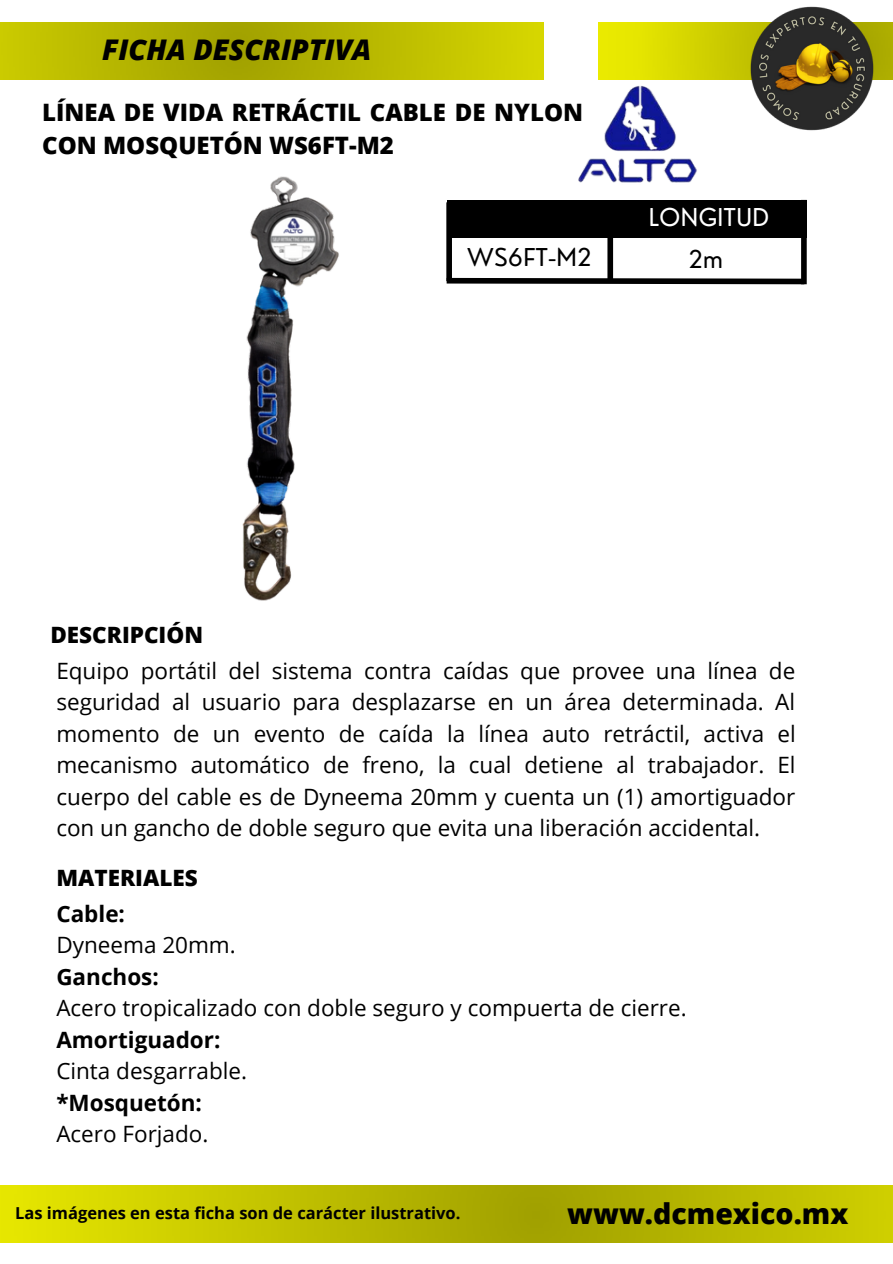
<style>
.page{position:relative;width:893px;height:1264px;background:#fff}
.page>*{position:absolute;margin:0;border:0;box-sizing:border-box;transform-origin:0 0}
.t1{font:italic 800 28.5px "Open Sans";color:#000}
.t2{font:800 28.5px "Open Sans";color:#000}
.t3{font:800 24px/32.5px "Open Sans";color:#000}
.t4{font:24px "Nourd";letter-spacing:.02em;color:#000}
.t5{font:24px "Nourd";letter-spacing:.02em;color:#fff}
.t6{font:22.5px/31.5px "Open Sans";color:#000;text-align:justify}
.t7{font:700 22.5px "Open Sans";color:#000}
.t8{font:800 22.5px "Open Sans";color:#000}
.t9{font:700 16.5px "Open Sans";color:#000}
</style>
<div class="page">
<img style="left:0;top:1185px;width:892px;height:57px">
<img style="left:0;top:22px;width:543px;height:57px">
<img style="left:598px;top:22px;width:294px;height:58px">
<div style="left:446px;top:200px;width:360px;height:38px;background:#000"></div>
<svg style="left:446px;top:275px;width:361px;height:10px"></svg>
<div style="left:607px;top:202px;width:6px;height:79px;background:#000"></div>
<div style="left:801px;top:200px;width:5px;height:84px;background:#000"></div>
<div style="left:446px;top:202px;width:6px;height:79px;background:#000"></div>
<img style="left:242px;top:176px;width:97px;height:425px">
<img style="left:738px;top:6px;width:138px;height:125px">
<img style="left:578px;top:85px;width:119px;height:98px">
<p class="t1" style="left:102px;top:30px;width:271px">FICHA DESCRIPTIVA</p>
<p class="t3" style="left:42px;top:95px;width:542px">LÍNEA DE VIDA RETRÁCTIL CABLE DE NYLON<br>CON MOSQUETÓN WS6FT-M2</p>
<p class="t4" style="left:467px;top:242px;width:126px">WS6FT-M2</p>
<p class="t5" style="left:648px;top:202px;width:122px">LONGITUD</p>
<p class="t4" style="left:688px;top:244px;width:36px">2m</p>
<p class="t8" style="left:50px;top:618px;width:154px">DESCRIPCIÓN</p>
<p class="t6" style="left:56px;top:654px;width:741px">Equipo portátil del sistema contra caídas que provee una línea de seguridad al usuario para desplazarse en un área determinada. Al momento de un evento de caída la línea auto retráctil, activa el mecanismo automático de freno, la cual detiene al trabajador. El cuerpo del cable es de Dyneema 20mm y cuenta un (1) amortiguador con un gancho de doble seguro que evita una liberación accidental.</p>
<p class="t8" style="left:56px;top:861px;width:143px">MATERIALES</p>
<p class="t7" style="left:56px;top:897px;width:70px">Cable:</p>
<p class="t6" style="left:56px;top:928px;width:181px">Dyneema 20mm.</p>
<p class="t7" style="left:56px;top:960px;width:104px">Ganchos:</p>
<p class="t6" style="left:56px;top:991px;width:631px">Acero tropicalizado con doble seguro y compuerta de cierre.</p>
<p class="t7" style="left:56px;top:1023px;width:166px">Amortiguador:</p>
<p class="t6" style="left:56px;top:1054px;width:192px">Cinta desgarrable.</p>
<p class="t7" style="left:56px;top:1086px;width:147px">*Mosquetón:</p>
<p class="t6" style="left:56px;top:1117px;width:153px">Acero Forjado.</p>
<p class="t9" style="left:15px;top:1200px;width:447px">Las imágenes en esta ficha son de carácter ilustrativo.</p>
<p class="t2" style="left:567px;top:1193px;width:282px">www.dcmexico.mx</p>
</div>
